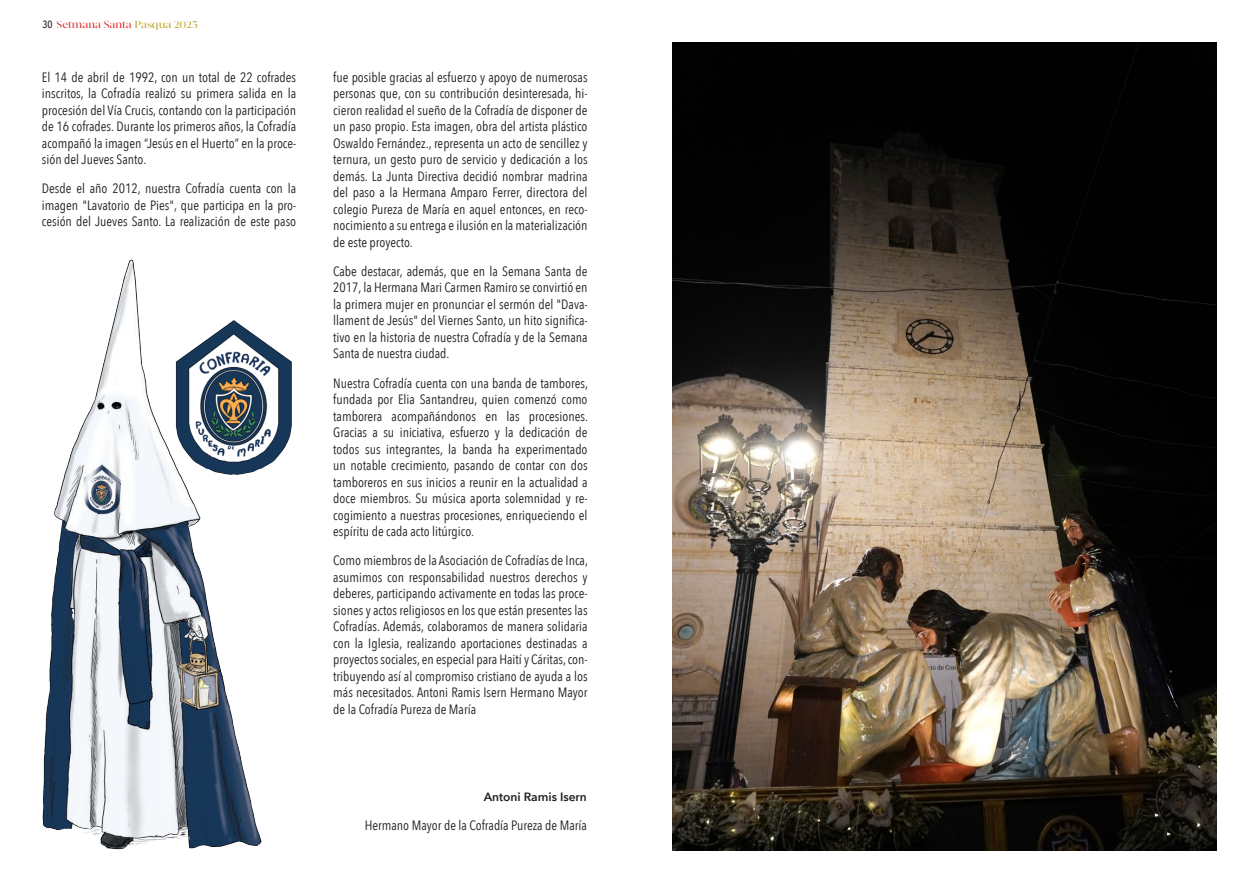
<style>
.page{position:relative;width:1259px;height:893px;background:#fff}
.page>*{position:absolute;margin:0;border:0;box-sizing:border-box;transform-origin:0 0}
.t1{font:13.5px/16.5px "Avenir Next Condensed";color:#231f20;text-align:justify}
.t2{font:600 12px "Avenir Next";color:#231f20}
.t3{font:10.5px "Amarela Stencil";color:#e22525}
.s1{font-family:"Avenir Next Condensed";font-weight:500;color:#231f20}
.s2{color:#ba9e22}
</style>
<div class="page">
<img style="left:271px;top:347px;width:21px;height:116px">
<img style="left:42px;top:259px;width:229px;height:591px">
<img style="left:672px;top:43px;width:544px;height:807px">
<p class="t3" style="left:43px;top:17px;width:157px"><span class="s1">30</span> Setmana Santa <span class="s2">Pasqua 2025</span></p>
<p class="t1" style="left:42px;top:68px;width:256px">El 14 de abril de 1992, con un total de 22 cofrades inscritos, la Cofradía realizó su primera salida en la procesión del Vía Crucis, contando con la participación de 16 cofrades. Durante los primeros años, la Cofradía acompañó la imagen “Jesús en el Huerto” en la proce&shy;sión del Jueves Santo.</p>
<p class="t1" style="left:42px;top:180px;width:256px">Desde el año 2012, nuestra Cofradía cuenta con la imagen "Lavatorio de Pies", que participa en la pro&shy;cesión del Jueves Santo. La realización de este paso</p>
<p class="t1" style="left:333px;top:68px;width:256px">fue posible gracias al esfuerzo y apoyo de numerosas personas que, con su contribución desinteresada, hi&shy;cieron realidad el sueño de la Cofradía de disponer de un paso propio. Esta imagen, obra del artista plástico Oswaldo Fernández., representa un acto de sencillez y ternura, un gesto puro de servicio y dedicación a los demás. La Junta Directiva decidió nombrar madrina del paso a la Hermana Amparo Ferrer, directora del colegio Pureza de María en aquel entonces, en reco&shy;nocimiento a su entrega e ilusión en la materialización de este proyecto.</p>
<p class="t1" style="left:333px;top:262px;width:256px">Cabe destacar, además, que en la Semana Santa de 2017, la Hermana Mari Carmen Ramiro se convirtió en la primera mujer en pronunciar el sermón del "Dava&shy;llament de Jesús" del Viernes Santo, un hito significa&shy;tivo en la historia de nuestra Cofradía y de la Semana Santa de nuestra ciudad.</p>
<p class="t1" style="left:333px;top:374px;width:256px">Nuestra Cofradía cuenta con una banda de tambores, fundada por Elia Santandreu, quien comenzó como tamborera acompañándonos en las procesiones.<br>Gracias a su iniciativa, esfuerzo y la dedicación de todos sus integrantes, la banda ha experimentado un notable crecimiento, pasando de contar con dos tamboreros en sus inicios a reunir en la actualidad a doce miembros. Su música aporta solemnidad y re&shy;cogimiento a nuestras procesiones, enriqueciendo el espíritu de cada acto litúrgico.</p>
<p class="t1" style="left:333px;top:552px;width:256px">Como miembros de la Asociación de Cofradías de Inca, asumimos con responsabilidad nuestros derechos y deberes, participando activamente en todas las proce&shy;siones y actos religiosos en los que están presentes las Cofradías. Además, colaboramos de manera solidaria con la Iglesia, realizando aportaciones destinadas a proyectos sociales, en especial para Haití y Cáritas, con&shy;tribuyendo así al compromiso cristiano de ayuda a los más necesitados. Antoni Ramis Isern Hermano Mayor de la Cofradía Pureza de María</p>
<p class="t2" style="left:484px;top:786px;width:105px">Antoni Ramis Isern</p>
<p class="t1" style="left:365px;top:816px;width:224px">Hermano Mayor de la Cofradía Pureza de María</p>
</div>
